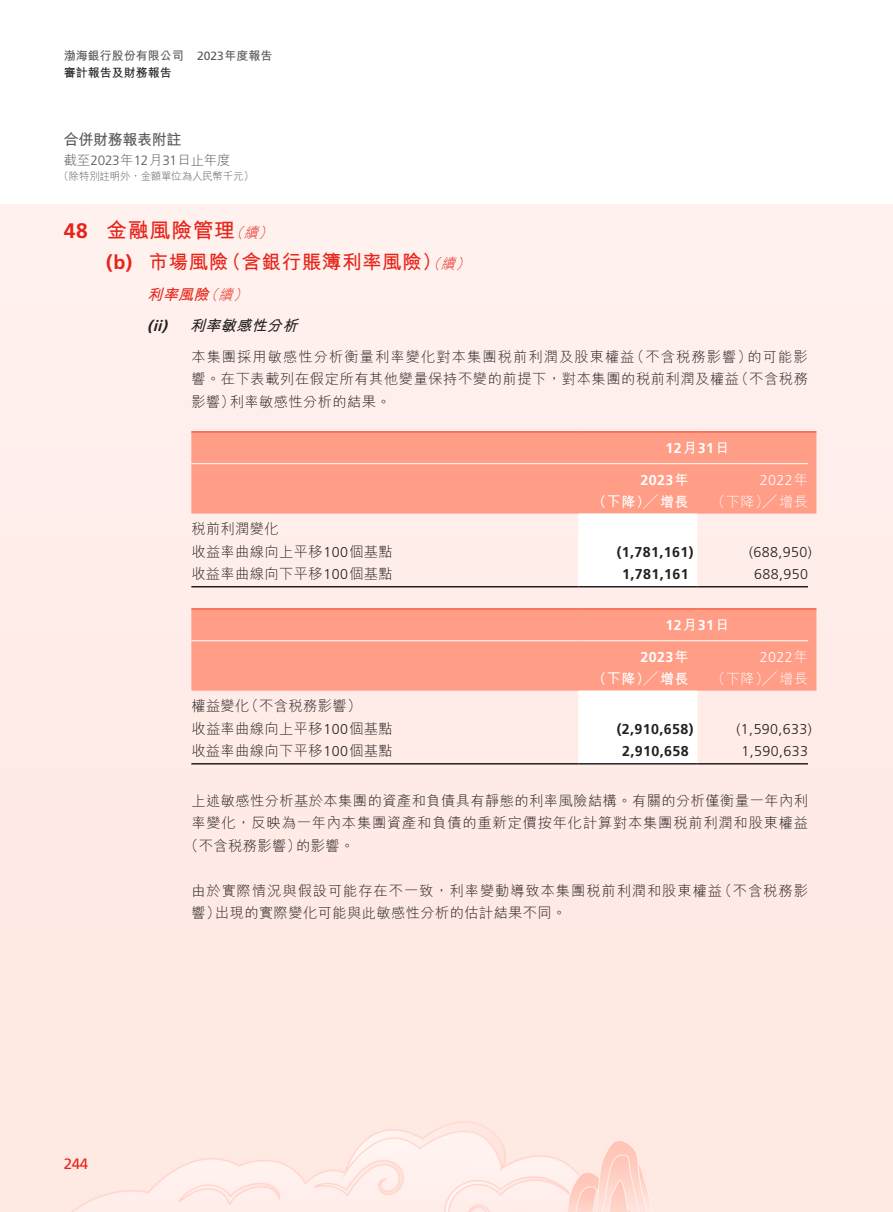
<style>
.page{position:relative;width:893px;height:1212px;background:#fff}
.page>*{position:absolute;margin:0;border:0;box-sizing:border-box;transform-origin:0 0}
.t1{font:700 21px "M Hei HK";letter-spacing:.03em;color:#e72419}
.t2{font:700 19.5px "M Hei HK";letter-spacing:.03em;color:#e72419}
.t3{font:italic 700 15px/31px "M Hei HK";color:#231f20}
.t4{font:700 15px "M Hei HK";letter-spacing:-.02em;color:#57585a}
.t5{font:15px "Frutiger LT Std";color:#e72419}
.t6{font:300 14.25px/22.5px "M Hei HK";letter-spacing:.03em;color:#231f20}
.t7{font:300 14.25px/22.5px "M Hei HK";letter-spacing:.065em;color:#231f20}
.t8{font:300 14.25px "M Hei HK";letter-spacing:.055em;color:#231f20}
.t9{font:700 14.25px "Frutiger LT Std";letter-spacing:.03em;color:#231f20}
.t10{font:300 14.25px "Frutiger LT Std";letter-spacing:.03em;color:#231f20}
.t11{font:700 14.25px "Frutiger LT Std";letter-spacing:.03em;color:#fff}
.t12{font:700 14.25px "M Hei HK";letter-spacing:.03em;color:#fff}
.t13{font:300 14.25px "M Hei HK";letter-spacing:.03em;color:#fff}
.t14{font:300 14.25px "Frutiger LT Std";letter-spacing:.03em;color:#fff}
.t15{font:300 13.5px "M Hei HK";letter-spacing:-.02em;color:#57585a}
.t16{font:700 12px "M Hei HK";color:#57585a}
.t17{font:700 12px "M Hei HK";color:#231f20}
.t18{font:300 10.5px "M Hei HK";letter-spacing:-.02em;color:#57585a}
.s1{font-family:"Frutiger LT Std";font-weight:400}
.s2{font-family:"Frutiger LT Std"}
.s3{font-weight:300;font-style:italic;font-size:14.25px}
.s4{color:#e72419}
.s5{font-weight:300;font-size:14.25px;color:#e72419}
.s6{font-family:"M Hei HK"}
</style>
<div class="page">
<div style="left:191px;top:433px;width:625px;height:81px;background:#ff9d87"></div>
<hr style="left:191px;top:431px;width:387px;height:2px;background:#f55f46">
<hr style="left:578px;top:431px;width:119px;height:2px;background:#f55f46">
<hr style="left:697px;top:431px;width:119px;height:2px;background:#f55f46">
<hr style="left:191px;top:463px;width:387px;height:1px;background:#fff">
<hr style="left:578px;top:463px;width:230px;height:1px;background:#fff">
<hr style="left:191px;top:586px;width:387px;height:1px;background:#231f20">
<hr style="left:578px;top:586px;width:119px;height:1px;background:#231f20">
<hr style="left:697px;top:586px;width:111px;height:1px;background:#231f20">
<div style="left:191px;top:610px;width:625px;height:81px;background:#ff9d87"></div>
<hr style="left:191px;top:608px;width:387px;height:2px;background:#f55f46">
<hr style="left:578px;top:608px;width:119px;height:2px;background:#f55f46">
<hr style="left:697px;top:608px;width:119px;height:2px;background:#f55f46">
<hr style="left:191px;top:640px;width:387px;height:1px;background:#fff">
<hr style="left:578px;top:640px;width:230px;height:1px;background:#fff">
<hr style="left:191px;top:763px;width:387px;height:1px;background:#231f20">
<hr style="left:578px;top:763px;width:119px;height:1px;background:#231f20">
<hr style="left:697px;top:763px;width:111px;height:1px;background:#231f20">
<p class="t16" style="left:64px;top:46px;width:210px">渤海銀行股份有限公司 <span class="s1">2023</span>年度報告</p>
<p class="t17" style="left:64px;top:63px;width:109px">審計報告及財務報告</p>
<p class="t4" style="left:64px;top:129px;width:119px">合併財務報表附註</p>
<p class="t15" style="left:64px;top:153px;width:168px">截至<span class="s2">2023</span>年<span class="s2">12</span>月<span class="s2">31</span>日止年度</p>
<p class="t18" style="left:59px;top:171px;width:197px">（除特別註明外，金額單位為人民幣千元）</p>
<h1 class="t1" style="left:64px;top:215px;width:214px"><span class="s2">48</span> 金融風險管理<span class="s3">（續）</span></h1>
<h2 class="t2" style="left:106px;top:247px;width:369px"><span class="s2">(b)</span> 市場風險（含銀行賬簿利率風險）<span class="s3">（續）</span></h2>
<p class="t3" style="left:147px;top:277px;width:157px"><span class="s4">利率風險</span><span class="s5">（續）<br></span><span class="s2">(ii)</span> 利率敏感性分析</p>
<p class="t6" style="left:191px;top:345px;width:618px;text-align:justify">本集團採用敏感性分析衡量利率變化對本集團稅前利潤及股東權益（不含稅務影響）的可能影響。在下表載列在假定所有其他變量保持不變的前提下，對本集團的稅前利潤及權益（不含稅務影響）利率敏感性分析的結果。</p>
<p class="t11" style="left:665px;top:440px;width:66px">12<span class="s6">月</span>31<span class="s6">日</span></p>
<p class="t11" style="left:641px;top:471px;width:50px">2023<span class="s6">年</span></p>
<p class="t14" style="left:760px;top:472px;width:50px">2022<span class="s6">年</span></p>
<p class="t12" style="left:592px;top:492px;width:98px">（下降）╱ 增長</p>
<p class="t13" style="left:711px;top:495px;width:98px">（下降）╱增長</p>
<p class="t6" style="left:191px;top:518px;width:203px">稅前利潤變化<br>收益率曲線向上平移<span class="s2">100</span>個基點</p>
<p class="t9" style="left:617px;top:543px;width:78px">(1,781,161)</p>
<p class="t10" style="left:749px;top:544px;width:64px">(688,950)</p>
<p class="t6" style="left:191px;top:563px;width:203px">收益率曲線向下平移<span class="s2">100</span>個基點</p>
<p class="t9" style="left:622px;top:566px;width:68px">1,781,161</p>
<p class="t10" style="left:754px;top:566px;width:55px">688,950</p>
<p class="t11" style="left:665px;top:617px;width:66px">12<span class="s6">月</span>31<span class="s6">日</span></p>
<p class="t11" style="left:641px;top:648px;width:50px">2023<span class="s6">年</span></p>
<p class="t14" style="left:760px;top:649px;width:50px">2022<span class="s6">年</span></p>
<p class="t12" style="left:592px;top:669px;width:98px">（下降）╱ 增長</p>
<p class="t13" style="left:711px;top:672px;width:98px">（下降）╱增長</p>
<p class="t6" style="left:191px;top:695px;width:203px">權益變化（不含稅務影響）<br>收益率曲線向上平移<span class="s2">100</span>個基點</p>
<p class="t9" style="left:617px;top:720px;width:78px">(2,910,658)</p>
<p class="t10" style="left:737px;top:721px;width:77px">(1,590,633)</p>
<p class="t5" style="left:64px;top:1155px;width:26px">244</p>
<p class="t6" style="left:191px;top:740px;width:203px">收益率曲線向下平移<span class="s2">100</span>個基點</p>
<p class="t9" style="left:622px;top:743px;width:68px">2,910,658</p>
<p class="t10" style="left:741px;top:743px;width:68px">1,590,633</p>
<p class="t6" style="left:191px;top:789px;width:618px">上述敏感性分析基於本集團的資產和負債具有靜態的利率風險結構。有關的分析僅衡量一年內利</p>
<p class="t8" style="left:191px;top:816px;width:618px">率變化，反映為一年內本集團資產和負債的重新定價按年化計算對本集團稅前利潤和股東權益</p>
<p class="t6" style="left:184px;top:834px;width:172px">（不含稅務影響）的影響。</p>
<p class="t7" style="left:191px;top:879px;width:618px">由於實際情況與假設可能存在不一致，利率變動導致本集團稅前利潤和股東權益（不含稅務影響）出現的實際變化可能與此敏感性分析的估計結果不同。</p>
</div>
